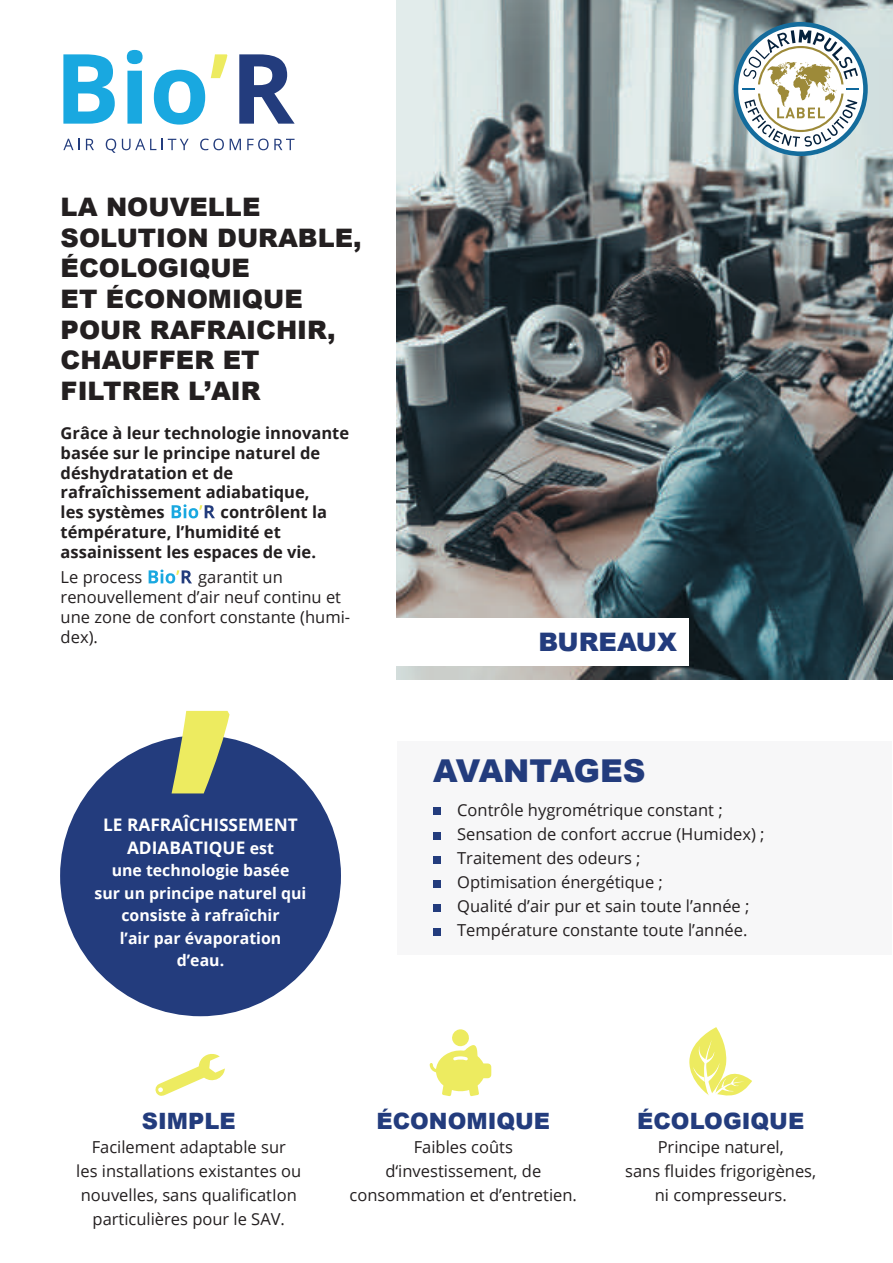
<style>
.page{position:relative;width:893px;height:1263px;background:#fff}
.page>*{position:absolute;margin:0;border:0;box-sizing:border-box;transform-origin:0 0}
.t1{font:900 31.5px "Arial";letter-spacing:-.01em;color:#233c7d}
.t2{font:900 25.5px/30.6px "Arial";color:#231f20}
.t3{font:900 25.5px "Arial";color:#233c7d}
.t4{font:900 22.5px "Arial";color:#233c7d}
.t5{font:700 17.25px/22.5px "Open Sans";color:#fff;text-align:center}
.t6{font:16.5px/24px "Open Sans";color:#231f20;text-align:center}
.t7{font:700 16.5px/19.8px "Open Sans";color:#231f20}
.t8{font:700 15.9px/22.5px "Open Sans";color:#fff;text-align:center}
.s1{font-size:15.9px}
</style>
<div class="page">
<img style="left:397px;top:0;width:496px;height:680px">
<div style="left:60px;top:735px;width:281px;height:281px;background:#233c7d;border-radius:50%"></div>
<div style="left:388px;top:618px;width:301px;height:47px;background:#fff"></div>
<svg style="left:689px;top:1027px;width:63px;height:69px"></svg>
<svg style="left:430px;top:1029px;width:61px;height:67px"></svg>
<svg style="left:172px;top:504px;width:43px;height:14px"></svg>
<div style="left:397px;top:742px;width:494px;height:213px;background:#f7f7f8"></div>
<div style="left:433px;top:807px;width:8px;height:8px;background:#233c7d"></div>
<div style="left:433px;top:832px;width:8px;height:8px;background:#233c7d"></div>
<div style="left:433px;top:856px;width:8px;height:8px;background:#233c7d"></div>
<div style="left:433px;top:904px;width:8px;height:8px;background:#233c7d"></div>
<div style="left:433px;top:928px;width:8px;height:8px;background:#233c7d"></div>
<div style="left:433px;top:880px;width:8px;height:7px;background:#233c7d"></div>
<svg style="left:155px;top:1054px;width:70px;height:42px"></svg>
<svg style="left:172px;top:711px;width:57px;height:82px"></svg>
<svg style="left:63px;top:54px;width:52px;height:70px"></svg>
<svg style="left:127px;top:50px;width:16px;height:74px"></svg>
<svg style="left:154px;top:70px;width:51px;height:55px"></svg>
<svg style="left:211px;top:54px;width:16px;height:24px"></svg>
<svg style="left:239px;top:54px;width:56px;height:70px"></svg>
<svg style="left:63px;top:139px;width:17px;height:11px"></svg>
<svg style="left:86px;top:139px;width:8px;height:11px"></svg>
<svg style="left:106px;top:139px;width:10px;height:14px"></svg>
<svg style="left:122px;top:139px;width:34px;height:11px"></svg>
<svg style="left:162px;top:139px;width:27px;height:11px"></svg>
<svg style="left:200px;top:139px;width:24px;height:11px"></svg>
<svg style="left:230px;top:139px;width:11px;height:11px"></svg>
<svg style="left:247px;top:139px;width:48px;height:11px"></svg>
<svg style="left:149px;top:570px;width:43px;height:14px"></svg>
<svg style="left:734px;top:22px;width:134px;height:134px"></svg>
<h2 class="t2" style="left:61px;top:191px;width:303px">LA NOUVELLE<br>SOLUTION DURABLE,<br>ÉCOLOGIQUE<br>ET ÉCONOMIQUE<br>POUR RAFRAICHIR,<br>CHAUFFER ET<br>FILTRER L’AIR</h2>
<p class="t7" style="left:61px;top:423px;width:290px">Grâce à leur technologie innovante basée sur le principe naturel de déshydratation et de rafraîchissement adiabatique,<br>les systèmes</p>
<p class="t7" style="left:61px;top:502px;width:268px;text-indent:160px">contrôlent la témpérature, l’humidité et assainissent les espaces de vie.</p>
<p class="t6" style="left:61px;top:565px;width:83px">Le process</p>
<p class="t6" style="left:61px;top:567px;width:291px;line-height:19.8px;text-align:left;text-indent:138px">garantit un renouvellement d’air neuf continu et une zone de confort constante (humi&shy;dex).</p>
<p class="t5" style="left:103px;top:813px;width:196px">LE RAFRAÎCHISSEMENT<br>ADIABATIQUE <span class="s1">est</span></p>
<p class="t8" style="left:95px;top:859px;width:213px">une technologie basée<br>sur un principe naturel qui consiste à rafraîchir<br>l’air par évaporation d’eau.</p>
<h2 class="t3" style="left:538px;top:623px;width:140px">BUREAUX</h2>
<h1 class="t1" style="left:433px;top:747px;width:214px">AVANTAGES</h1>
<p class="t6" style="left:457px;top:797px;width:309px;text-align:left">Contrôle hygrométrique constant ; Sensation de confort accrue (Humidex) ; Traitement des odeurs ;<br>Optimisation énergétique ;<br>Qualité d’air pur et sain toute l’année ; Température constante toute l’année.</p>
<h3 class="t4" style="left:142px;top:1104px;width:95px">SIMPLE</h3>
<p class="t6" style="left:76px;top:1134px;width:226px">Facilement adaptable sur<br>les installations existantes ou nouvelles, sans qualificatIon particulières pour le SAV.</p>
<h3 class="t4" style="left:376px;top:1104px;width:175px">ÉCONOMIQUE</h3>
<p class="t6" style="left:350px;top:1134px;width:229px">Faibles coûts d‘investissement, de consommation et d’entretien.</p>
<h3 class="t4" style="left:637px;top:1104px;width:169px">ÉCOLOGIQUE</h3>
<p class="t6" style="left:625px;top:1134px;width:192px">Principe naturel,<br>sans fluides frigorigènes, ni compresseurs.</p>
</div>
